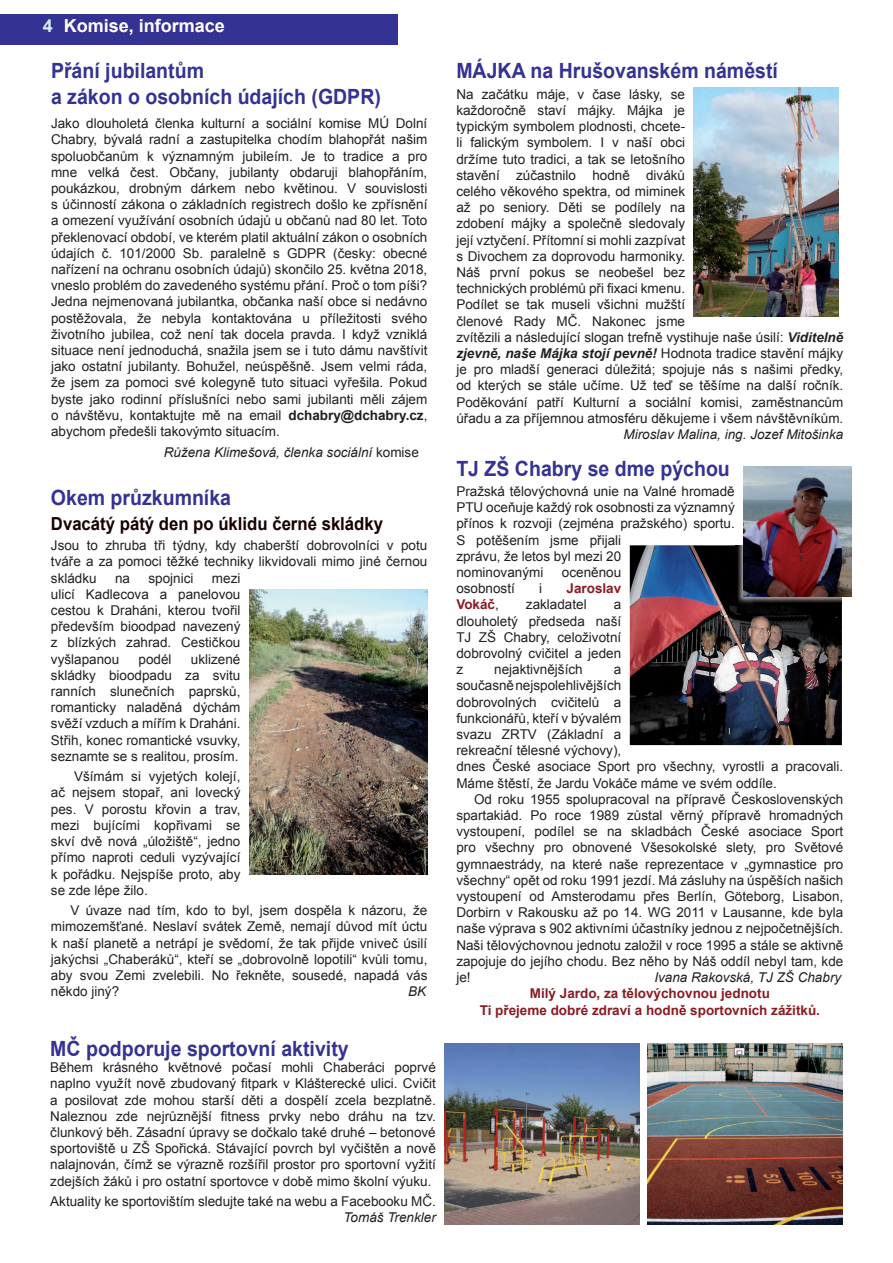
<style>
.page{position:relative;width:893px;height:1263px;background:#fff}
.page>*{position:absolute;margin:0;border:0;box-sizing:border-box;transform-origin:0 0}
.t1{font:700 21px/25.2px "Arial";color:#343293;scale:.93 1}
.t2{font:700 18px "Arial";color:#170000;scale:.93 1}
.t3{font:700 18px "Arial";color:#fff}
.t4{font:13.5px/16.2px "Arial";color:#231f20;text-align:justify}
.t5{font:italic 13.5px "Arial";color:#231f20}
.t6{font:700 13.5px/16.2px "Arial";color:#8a1b23;text-align:center}
.s1{color:#d5eef5}
.s2{font-weight:700}
.s3{font-style:normal}
.s4{font-weight:700;font-style:italic}
.s5{font-weight:400;color:#231f20}
</style>
<div class="page">
<img style="left:249px;top:590px;width:178px;height:284px">
<img style="left:694px;top:87px;width:144px;height:230px">
<img style="left:630px;top:545px;width:212px;height:200px">
<img style="left:736px;top:545px;width:106px;height:59px">
<img style="left:743px;top:466px;width:109px;height:130px">
<img style="left:648px;top:1043px;width:195px;height:181px">
<img style="left:444px;top:1044px;width:195px;height:181px">
<div style="left:0;top:14px;width:398px;height:30px;background:#343293"></div>
<h2 class="t3" style="left:43px;top:13px;width:184px"><span class="s1">4</span> Komise, informace</h2>
<h1 class="t1" style="left:51px;top:59px;width:356px">Přání jubilantům<br>a zákon o osobních údajích (GDPR)</h1>
<p class="t4" style="left:51px;top:116px;width:378px">Jako dlouholetá členka kulturní a sociální komise MÚ Dolní Chabry, bývalá radní a zastupitelka chodím blahopřát našim spoluobčanům k významným jubileím. Je to tradice a pro mne velká čest. Občany, jubilanty obdaruji blahopřáním, poukázkou, drobným dárkem nebo květinou. V souvislosti s účinností zákona o základních registrech došlo ke zpřísnění a omezení využívání osobních údajů u občanů nad 80 let. Toto překlenovací období, ve kterém platil aktuální zákon o osobních údajích č. 101/2000 Sb. paralelně s GDPR (česky: obecné nařízení na ochranu osobních údajů) skončilo 25. května 2018, vneslo problém do zavedeného systému přání. Proč o tom píši?<br>Jedna nejmenovaná jubilantka, občanka naší obce si nedávno postěžovala, že nebyla kontaktována u příležitosti svého životního jubilea, což není tak docela pravda. I když vzniklá situace není jednoduchá, snažila jsem se i tuto dámu navštívit jako ostatní jubilanty. Bohužel, neúspěšně. Jsem velmi ráda, že jsem za pomoci své kolegyně tuto situaci vyřešila. Pokud byste jako rodinní příslušníci nebo sami jubilanti měli zájem o návštěvu, kontaktujte mě na email <span class="s2">dchabry@dchabry.cz</span>, abychom předešli takovýmto situacím.</p>
<p class="t5" style="left:164px;top:443px;width:257px">Růžena Klimešová, členka sociální <span class="s3">komise</span></p>
<h1 class="t1" style="left:51px;top:485px;width:195px">Okem průzkumníka</h1>
<h2 class="t2" style="left:51px;top:511px;width:359px">Dvacátý pátý den po úklidu černé skládky</h2>
<p class="t4" style="left:51px;top:537px;width:378px">Jsou to zhruba tři týdny, kdy chaberští dobrovolníci v potu tváře a za pomoci těžké techniky likvidovali mimo jiné černou skládku</p>
<p class="t4" style="left:51px;top:570px;width:191px;text-indent:161px">mezi ulicí Kadlecova a panelovou cestou k Draháni, kterou tvořil především bioodpad navezený z blízkých zahrad. Cestičkou vyšlapanou</p>
<p class="t4" style="left:115px;top:570px;width:17px">na</p>
<p class="t4" style="left:149px;top:570px;width:47px">spojnici</p>
<p class="t4" style="left:51px;top:651px;width:191px;text-indent:140px">uklizené skládky bioodpadu za svitu ranních slunečních paprsků, romanticky naladěná dýchám svěží vzduch a mířím k Draháni.<br>Střih, konec romantické vsuvky, seznamte se s realitou, prosím.</p>
<p class="t4" style="left:51px;top:768px;width:191px;text-indent:23px">Všímám si vyjetých kolejí, ač nejsem stopař, ani lovecký pes. V porostu křovin a trav, mezi bujícími kopřivami se skví dvě nová „úložiště“, jedno přímo naproti ceduli vyzývající k pořádku. Nejspíše proto, aby se zde lépe žilo.</p>
<p class="t4" style="left:51px;top:902px;width:378px;text-indent:19px">V úvaze nad tím, kdo to byl, jsem dospěla k názoru, že mimozemšťané. Neslaví svátek Země, nemají důvod mít úctu k naší planetě a netrápí je svědomí, že tak přijde vniveč úsilí jakýchsi „Chaberáků“, kteří se „dobrovolně lopotili“ kvůli tomu, aby svou Zemi zvelebili. No řekněte, sousedé, napadá vás někdo jiný?</p>
<p class="t4" style="left:139px;top:651px;width:35px">podél</p>
<p class="t5" style="left:408px;top:983px;width:20px">BK</p>
<h1 class="t1" style="left:50px;top:1036px;width:322px">MČ podporuje sportovní aktivity</h1>
<p class="t4" style="left:50px;top:1059px;width:387px">Během krásného květnové počasí mohli Chaberáci poprvé naplno využít nově zbudovaný fitpark v Klášterecké ulici. Cvičit a posilovat zde mohou starší děti a dospělí zcela bezplatně.<br>Naleznou zde nejrůznější fitness prvky nebo dráhu na tzv. člunkový běh. Zásadní úpravy se dočkalo také druhé – betonové sportoviště u ZŠ Spořická. Stávající povrch byl vyčištěn a nově nalajnován, čímž se výrazně rozšířil prostor pro sportovní vyžití zdejších žáků i pro ostatní sportovce v době mimo školní výuku.</p>
<p class="t4" style="left:50px;top:1193px;width:387px">Aktuality ke sportovištím sledujte také na webu a Facebooku MČ.</p>
<p class="t5" style="left:344px;top:1209px;width:94px">Tomáš Trenkler</p>
<h1 class="t1" style="left:456px;top:59px;width:347px">MÁJKA na Hrušovanském náměstí</h1>
<p class="t4" style="left:456px;top:86px;width:389px;text-align:left">Na začátku máje, v čase lásky, se<br>každoročně staví májky. Májka je<br>typickým symbolem plodnosti, chcete-<br>li falickým symbolem. I v naší obci<br>držíme tuto tradici, a tak se letošního<br>stavění zúčastnilo hodně diváků<br>celého věkového spektra, od miminek<br>až po seniory. Děti se podílely na<br>zdobení májky a společně sledovaly<br>její vztyčení. Přítomní si mohli zazpívat<br>s Divochem za doprovodu harmoniky.<br>Náš první pokus se neobešel bez<br>technických problémů při fixaci kmenu.<br>Podílet se tak museli všichni mužští<br>členové Rady MČ. Nakonec jsme<br>zvítězili a následující slogan trefně vystihuje naše úsilí: <span class="s4">Viditelně zjevně, naše Májka stojí pevně!</span> Hodnota tradice stavění májky je pro mladší generaci důležitá; spojuje nás s našimi předky, od kterých se stále učíme. Už teď se těšíme na další ročník.<br>Poděkování patří Kulturní a sociální komisi, zaměstnancům úřadu a za příjemnou atmosféru děkujeme i všem návštěvníkům.</p>
<p class="t5" style="left:623px;top:426px;width:221px">Miroslav Malina, ing. Jozef Mitošinka</p>
<h1 class="t1" style="left:456px;top:456px;width:296px">TJ ZŠ Chabry se dme pýchou</h1>
<p class="t4" style="left:456px;top:483px;width:280px;text-align:left">Pražská tělovýchovná unie na Valné hromadě PTU oceňuje každý rok osobnosti za významný přínos k rozvoji (zejména pražského) sportu.<br>S potěšením jsme přijali<br>zprávu, že letos byl mezi 20<br>nominovanými</p>
<p class="t4" style="left:562px;top:564px;width:61px">oceněnou</p>
<p class="t4" style="left:456px;top:580px;width:60px">osobností</p>
<p class="t4" style="left:539px;top:580px;width:4px">i</p>
<p class="t6" style="left:566px;top:581px;width:56px">Jaroslav</p>
<p class="t6" style="left:456px;top:597px;width:44px">Vokáč<span class="s5">,</span></p>
<p class="t4" style="left:526px;top:597px;width:62px">zakladatel</p>
<p class="t4" style="left:456px;top:597px;width:166px;text-indent:157px">a dlouholetý předseda naší TJ ZŠ Chabry, celoživotní dobrovolný cvičitel a jeden z</p>
<p class="t4" style="left:494px;top:661px;width:90px">nejaktivnějších</p>
<p class="t4" style="left:456px;top:661px;width:388px;text-align:left;text-indent:157px">a<br>současně nejspolehlivějších<br>dobrovolných cvičitelů a<br>funkcionářů, kteří v bývalém<br>svazu ZRTV (Základní a<br>rekreační tělesné výchovy),<br>dnes České asociace Sport pro všechny, vyrostli a pracovali.<br>Máme štěstí, že Jardu Vokáče máme ve svém oddíle.</p>
<p class="t4" style="left:456px;top:791px;width:388px;text-indent:18px">Od roku 1955 spolupracoval na přípravě Československých spartakiád. Po roce 1989 zůstal věrný přípravě hromadných vystoupení, podílel se na skladbách České asociace Sport pro všechny pro obnovené Všesokolské slety, pro Světové gymnaestrády, na které naše reprezentace v „gymnastice pro všechny“ opět od roku 1991 jezdí. Má zásluhy na úspěších našich vystoupení od Amsterodamu přes Berlín, Göteborg, Lisabon, Dorbirn v Rakousku až po 14. WG 2011 v Lausanne, kde byla naše výprava s 902 aktivními účastníky jednou z nejpočetnějších.<br>Naši tělovýchovnou jednotu založil v roce 1995 a stále se aktivně zapojuje do jejího chodu. Bez něho by Náš oddíl nebyl tam, kde je!</p>
<p class="t5" style="left:654px;top:969px;width:188px">Ivana Rakovská, TJ ZŠ Chabry</p>
<p class="t6" style="left:480px;top:986px;width:342px">Milý Jardo, za tělovýchovnou jednotu<br>Ti přejeme dobré zdraví a hodně sportovních zážitků.</p>
</div>
